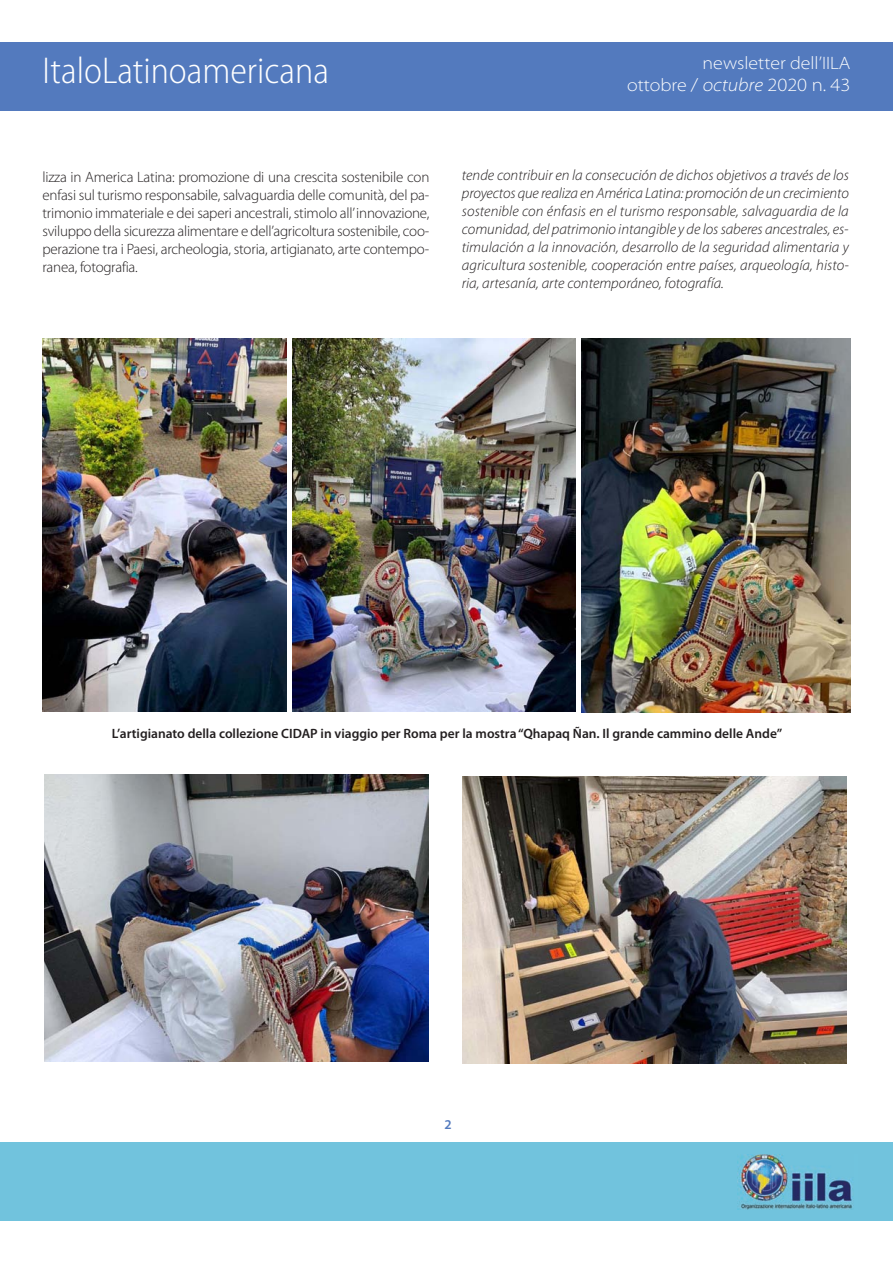
<style>
.page{position:relative;width:893px;height:1263px;background:#fff}
.page>*{position:absolute;margin:0;border:0;box-sizing:border-box;transform-origin:0 0}
.t1{font:300 semi-condensed 37.5px "Myriad Pro";color:#fff}
.t2{font:300 semi-expanded 18.75px "Myriad Pro";color:#fff}
.t3{font:300 semi-expanded 18px "Myriad Pro";color:#fff}
.t4{font:italic 300 15px/18px "Myriad Pro";color:#231f20;text-align:justify}
.t5{font:300 15px/18px "Myriad Pro";letter-spacing:-.015em;color:#231f20;text-align:justify}
.t6{font:600 13.5px "Myriad Pro";color:#231f20}
.t7{font:600 13.5px "Myriad Pro";color:#537abe}
.s1{font-size:18px}
.s2{font-style:italic}
</style>
<div class="page">
<div style="left:0;top:43px;width:893px;height:68px;background:#537abe"></div>
<div style="left:0;top:1142px;width:893px;height:78px;background:#71c3dd"></div>
<img style="left:738px;top:1155px;width:115px;height:54px">
<img style="left:43px;top:338px;width:243px;height:373px">
<img style="left:293px;top:339px;width:283px;height:372px">
<img style="left:581px;top:338px;width:269px;height:374px">
<img style="left:44px;top:775px;width:385px;height:286px">
<img style="left:462px;top:776px;width:385px;height:287px">
<h1 class="t1" style="left:43px;top:57px;width:288px">ItaloLatinoamericana</h1>
<p class="t3" style="left:703px;top:56px;width:149px">newsletter dell’IILA</p>
<p class="t2" style="left:627px;top:78px;width:225px"><span class="s1">ottobre</span> / <span class="s2">octubre</span> 2020 n. 43</p>
<p class="t5" style="left:42px;top:169px;width:388px">lizza in America Latina: promozione di una crescita sostenibile con enfasi sul turismo responsabile, salvaguardia delle comunità, del pa&shy;trimonio immateriale e dei saperi ancestrali, stimolo all’innovazione, sviluppo della sicurezza alimentare e dell’agricoltura sostenibile, coo&shy;perazione tra i Paesi, archeologia, storia, artigianato, arte contempo&shy;ranea, fotografia.</p>
<p class="t4" style="left:462px;top:167px;width:389px">tende contribuir en la consecución de dichos objetivos a través de los proyectos que realiza en América Latina: promoción de un crecimiento sostenible con énfasis en el turismo responsable, salvaguardia de la comunidad, del patrimonio intangible y de los saberes ancestrales, es&shy;timulación a la innovación, desarrollo de la seguridad alimentaria y agricultura sostenible, cooperación entre países, arqueología, histo&shy;ria, artesanía, arte contemporáneo, fotografía.</p>
<p class="t6" style="left:112px;top:728px;width:672px">L’artigianato della collezione CIDAP in viaggio per Roma per la mostra “Qhapaq Ñan. Il grande cammino delle Ande”</p>
<p class="t7" style="left:444px;top:1120px;width:9px">2</p>
</div>
